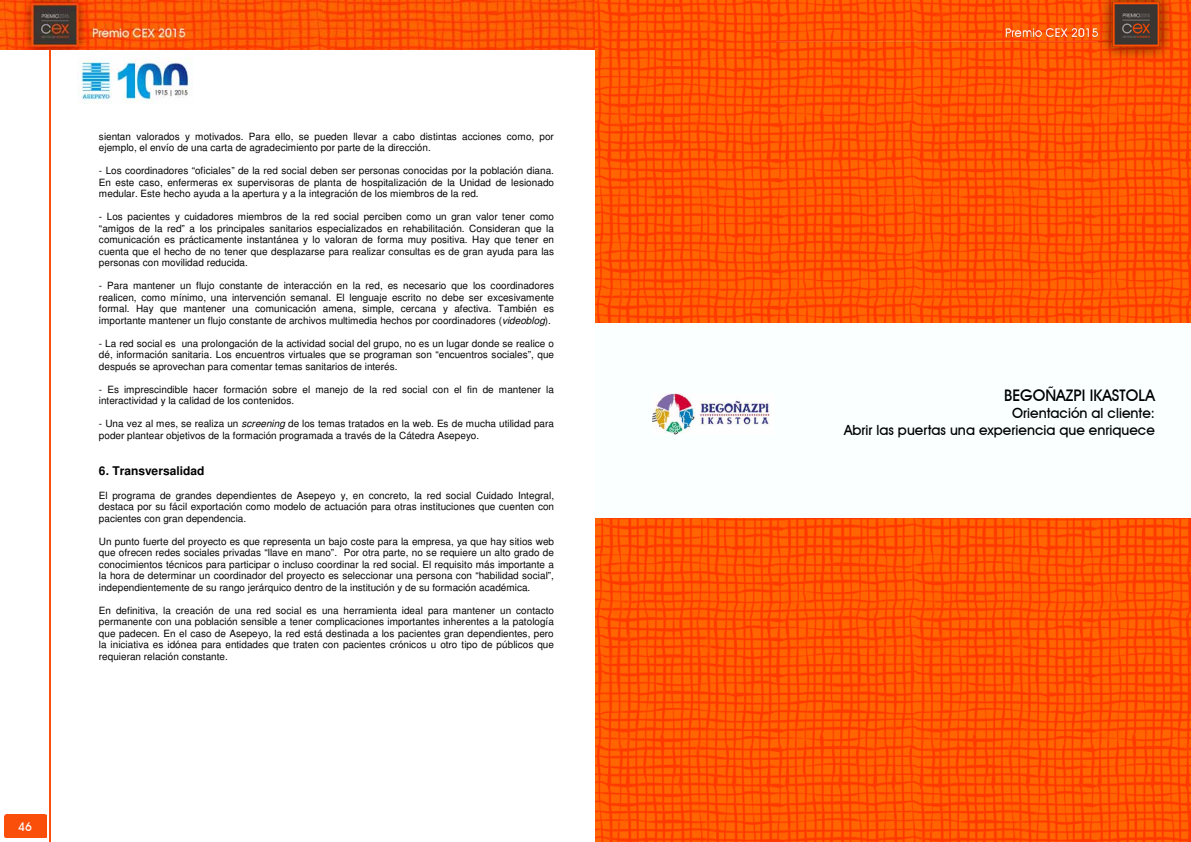
<style>
.page{position:relative;width:1191px;height:842px;background:#fff}
.page>*{position:absolute;margin:0;border:0;box-sizing:border-box;transform-origin:0 0}
.t1{font:500 16px "Avant Garde IT Cby BT";color:#000}
.t2{font:500 14px/16.8px "Avant Garde IT Cby BT";color:#000;text-align:right}
.t3{font:700 12px "Helvetica";color:#000}
.t4{font:500 12px "Avant Garde IT Cby BT";color:#fdfdfd}
.t5{font:10px/11.5px "Helvetica";color:#000;text-align:justify}
.s1{font-style:italic}
</style>
<div class="page">
<hr style="left:49px;top:40px;width:2px;height:802px;background:#fa4e0b">
<img style="left:0;top:0;width:595px;height:50px">
<img style="left:4px;top:815px;width:42px;height:23px">
<img style="left:595px;top:71px;width:595px;height:771px">
<div style="left:595px;top:324px;width:596px;height:194px;background:#faffff"></div>
<img style="left:595px;top:0;width:595px;height:71px">
<img style="left:79px;top:58px;width:114px;height:46px">
<img style="left:652px;top:394px;width:118px;height:40px">
<p class="t4" style="left:18px;top:820px;width:15px">46</p>
<p class="t5" style="left:99px;top:131px;width:456px">sientan valorados y motivados. Para ello, se pueden llevar a cabo distintas acciones como, por ejemplo, el envío de una carta de agradecimiento por parte de la dirección.</p>
<p class="t5" style="left:99px;top:166px;width:456px">- Los coordinadores “oficiales” de la red social deben ser personas conocidas por la población diana.<br>En este caso, enfermeras ex supervisoras de planta de hospitalización de la Unidad de lesionado medular. Este hecho ayuda a la apertura y a la integración de los miembros de la red.</p>
<p class="t5" style="left:99px;top:212px;width:457px">- Los pacientes y cuidadores miembros de la red social perciben como un gran valor tener como “amigos de la red” a los principales sanitarios especializados en rehabilitación. Consideran que la comunicación es prácticamente instantánea y lo valoran de forma muy positiva. Hay que tener en cuenta que el hecho de no tener que desplazarse para realizar consultas es de gran ayuda para las personas con movilidad reducida.</p>
<p class="t5" style="left:99px;top:281px;width:457px">- Para mantener un flujo constante de interacción en la red, es necesario que los coordinadores realicen, como mínimo, una intervención semanal. El lenguaje escrito no debe ser excesivamente formal. Hay que mantener una comunicación amena, simple, cercana y afectiva. También es importante mantener un flujo constante de archivos multimedia hechos por coordinadores (<span class="s1">videoblog</span>).</p>
<p class="t5" style="left:99px;top:338px;width:456px">- La red social es una prolongación de la actividad social del grupo, no es un lugar donde se realice o dé, información sanitaria. Los encuentros virtuales que se programan son “encuentros sociales”, que después se aprovechan para comentar temas sanitarios de interés.</p>
<p class="t5" style="left:99px;top:384px;width:456px">- Es imprescindible hacer formación sobre el manejo de la red social con el fin de mantener la interactividad y la calidad de los contenidos.</p>
<p class="t5" style="left:99px;top:419px;width:456px">- Una vez al mes, se realiza un <span class="s1">screening</span> de los temas tratados en la web. Es de mucha utilidad para poder plantear objetivos de la formación programada a través de la Cátedra Asepeyo.</p>
<p class="t3" style="left:99px;top:466px;width:107px">6. Transversalidad</p>
<p class="t5" style="left:99px;top:490px;width:457px">El programa de grandes dependientes de Asepeyo y, en concreto, la red social Cuidado Integral, destaca por su fácil exportación como modelo de actuación para otras instituciones que cuenten con pacientes con gran dependencia.</p>
<p class="t5" style="left:99px;top:536px;width:456px">Un punto fuerte del proyecto es que representa un bajo coste para la empresa, ya que hay sitios web que ofrecen redes sociales privadas “llave en mano”. Por otra parte, no se requiere un alto grado de conocimientos técnicos para participar o incluso coordinar la red social. El requisito más importante a la hora de determinar un coordinador del proyecto es seleccionar una persona con “habilidad social”, independientemente de su rango jerárquico dentro de la institución y de su formación académica.</p>
<p class="t5" style="left:99px;top:605px;width:456px">En definitiva, la creación de una red social es una herramienta ideal para mantener un contacto permanente con una población sensible a tener complicaciones importantes inherentes a la patología que padecen. En el caso de Asepeyo, la red está destinada a los pacientes gran dependientes, pero la iniciativa es idónea para entidades que traten con pacientes crónicos u otro tipo de públicos que requieran relación constante.</p>
<h1 class="t1" style="left:1004px;top:386px;width:20px">Bego</h1>
<h1 class="t1" style="left:1045px;top:386px;width:67px">ñazpi Ikastola</h1>
<h2 class="t2" style="left:844px;top:404px;width:312px">Orientación al cliente:<br>Abrir las puertas una experiencia que enriquece</h2>
</div>
